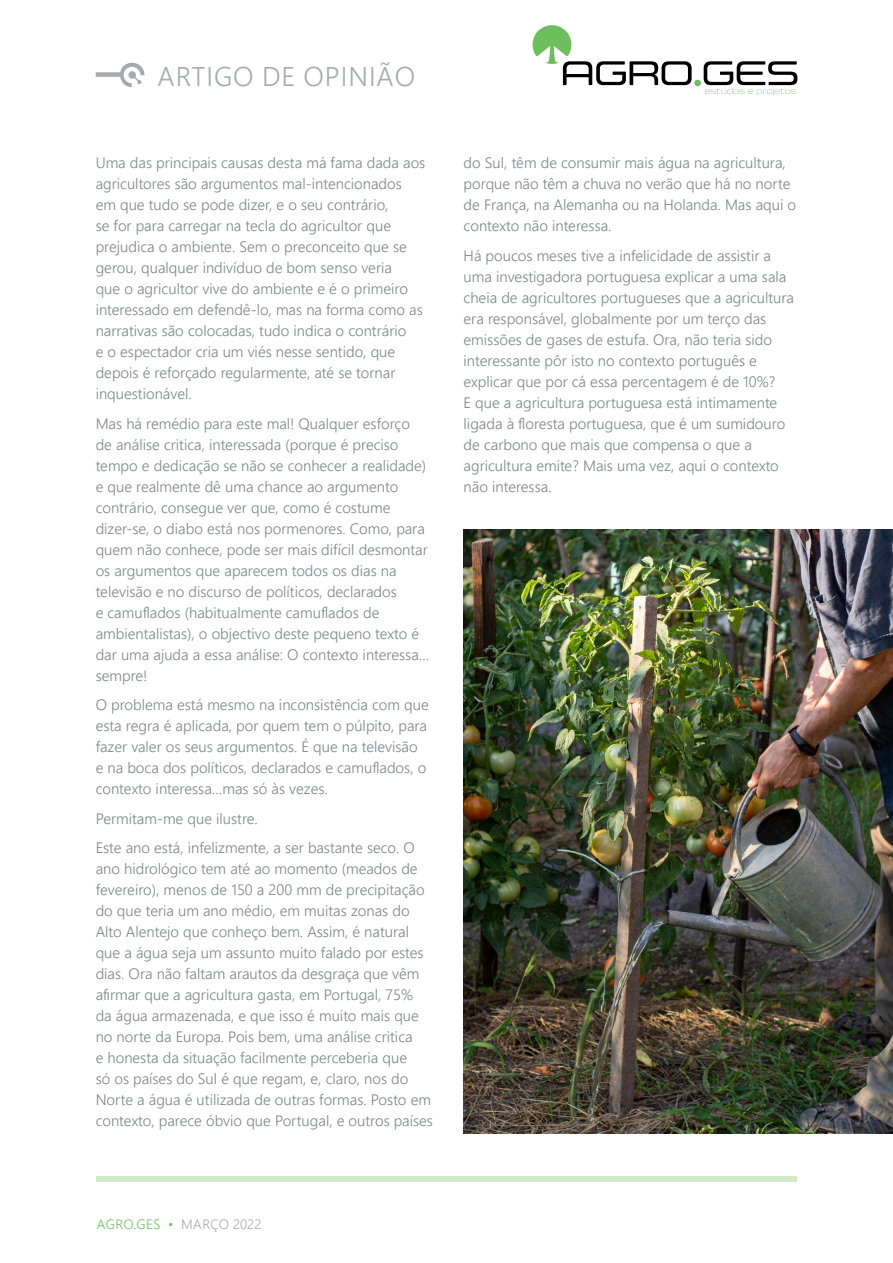
<style>
.page{position:relative;width:893px;height:1263px;background:#fff}
.page>*{position:absolute;margin:0;border:0;box-sizing:border-box;transform-origin:0 0}
.t1{font:300 27px "Segoe UI";letter-spacing:.035em;color:#a7a9ac}
.t2{font:300 15px/21px "Segoe UI";color:#808285}
.t3{font:300 13.5px "Segoe UI";letter-spacing:.025em;color:#6cbf5c}
.s1{color:#a7a9ac}
</style>
<div class="page">
<svg style="left:532px;top:25px;width:160px;height:60px"></svg>
<svg style="left:704px;top:61px;width:93px;height:35px"></svg>
<div style="left:694px;top:80px;width:7px;height:6px;background:#6cbf5c;border-radius:50%"></div>
<svg style="left:96px;top:63px;width:48px;height:24px"></svg>
<img style="left:464px;top:530px;width:429px;height:603px">
<div style="left:96px;top:1176px;width:700px;height:6px;background:#d1e8c9"></div>
<h1 class="t1" style="left:158px;top:51px;width:259px">ARTIGO DE OPINIÃO</h1>
<p class="t2" style="left:96px;top:151px;width:331px">Uma das principais causas desta má fama dada aos agricultores são argumentos mal-intencionados em que tudo se pode dizer, e o seu contrário,<br>se for para carregar na tecla do agricultor que prejudica o ambiente. Sem o preconceito que se gerou, qualquer indivíduo de bom senso veria<br>que o agricultor vive do ambiente e é o primeiro interessado em defendê-lo, mas na forma como as narrativas são colocadas, tudo indica o contrário<br>e o espectador cria um viés nesse sentido, que depois é reforçado regularmente, até se tornar inquestionável.</p>
<p class="t2" style="left:96px;top:411px;width:335px">Mas há remédio para este mal! Qualquer esforço de análise critica, interessada (porque é preciso tempo e dedicação se não se conhecer a realidade) e que realmente dê uma chance ao argumento contrário, consegue ver que, como é costume dizer-se, o diabo está nos pormenores. Como, para quem não conhece, pode ser mais difícil desmontar os argumentos que aparecem todos os dias na televisão e no discurso de políticos, declarados<br>e camuflados (habitualmente camuflados de ambientalistas), o objectivo deste pequeno texto é dar uma ajuda a essa análise: O contexto interessa… sempre!</p>
<p class="t2" style="left:96px;top:693px;width:335px">O problema está mesmo na inconsistência com que esta regra é aplicada, por quem tem o púlpito, para fazer valer os seus argumentos. É que na televisão e na boca dos políticos, declarados e camuflados, o contexto interessa…mas só às vezes.</p>
<p class="t2" style="left:96px;top:802px;width:321px;line-height:29.5px">Permitam-me que ilustre.<br>Este ano está, infelizmente, a ser bastante seco. O</p>
<p class="t2" style="left:96px;top:857px;width:339px">ano hidrológico tem até ao momento (meados de fevereiro), menos de 150 a 200 mm de precipitação do que teria um ano médio, em muitas zonas do Alto Alentejo que conheço bem. Assim, é natural que a água seja um assunto muito falado por estes dias. Ora não faltam arautos da desgraça que vêm afirmar que a agricultura gasta, em Portugal, 75%<br>da água armazenada, e que isso é muito mais que no norte da Europa. Pois bem, uma análise critica<br>e honesta da situação facilmente perceberia que<br>só os países do Sul é que regam, e, claro, nos do Norte a água é utilizada de outras formas. Posto em contexto, parece óbvio que Portugal, e outros países</p>
<p class="t2" style="left:464px;top:151px;width:334px">do Sul, têm de consumir mais água na agricultura, porque não têm a chuva no verão que há no norte de França, na Alemanha ou na Holanda. Mas aqui o contexto não interessa.</p>
<p class="t2" style="left:464px;top:243px;width:332px">Há poucos meses tive a infelicidade de assistir a uma investigadora portuguesa explicar a uma sala cheia de agricultores portugueses que a agricultura era responsável, globalmente por um terço das emissões de gases de estufa. Ora, não teria sido interessante pôr isto no contexto português e explicar que por cá essa percentagem é de 10%?<br>E que a agricultura portuguesa está intimamente ligada à floresta portuguesa, que é um sumidouro de carbono que mais que compensa o que a agricultura emite? Mais uma vez, aqui o contexto não interessa.</p>
<p class="t3" style="left:97px;top:1211px;width:166px">AGRO.GES • <span class="s1">MARÇO 2022</span></p>
</div>
